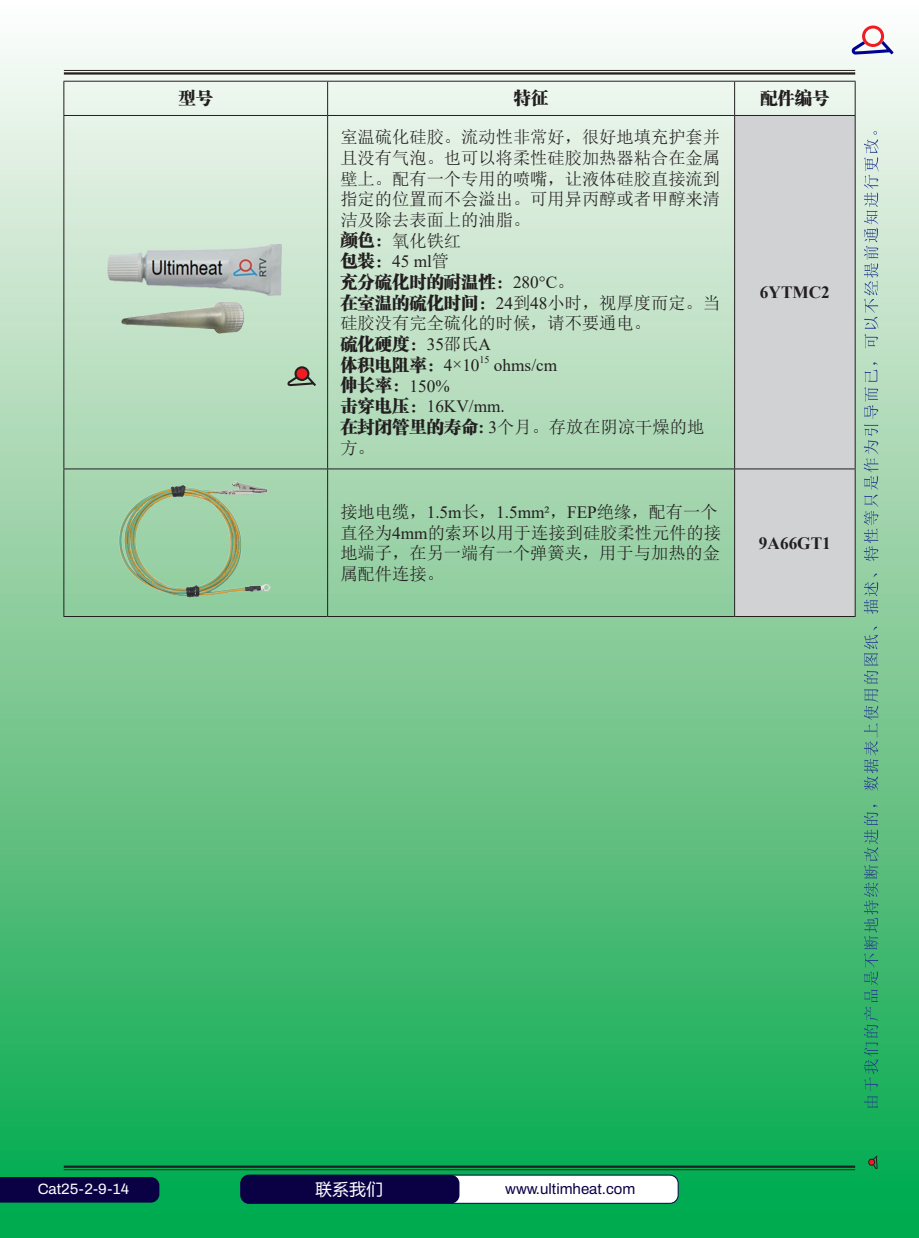
<style>
.page{position:relative;width:919px;height:1238px;background:#fff}
.page>*{position:absolute;margin:0;border:0;box-sizing:border-box;transform-origin:0 0}
.正文{font:17.25px/20.7px "N Sim Sun";color:#231f20}
.正文-2{font:17.25px "FZCSJW GB1 0";color:#231f20}
.正文-3{font:17.25px "Times New Roman";color:#231f20}
.t1{font:700 17.25px "Times New Roman";color:#231f20}
.t2{font:16.5px "Microsoft Ya Hei";color:#fff}
.t3{font:600 15px "Archivo";color:#0a0044}
.t4{font:600 15px "Archivo";color:#fff}
.正文-4{font:10.05px "Times New Roman";color:#231f20}
.s1{font-family:"FZCSJW GB1 0"}
.s2{font-family:"N Sim Sun"}
.s3{font-family:"Times New Roman"}
.s4{font-family:"Times New Roman";font-weight:700}
</style>
<div class="page">
<div style="left:0;top:0;width:918px;height:1237px;background:linear-gradient(to bottom,#fff9f7,#06a547)"></div>
<hr style="left:64px;top:70px;width:791px;height:1px;background:#231f20">
<hr style="left:64px;top:72px;width:791px;height:3px;background:#231f20">
<svg style="left:863px;top:804px;width:15px;height:303px;background:#3ba373"></svg>
<svg style="left:863px;top:689px;width:15px;height:101px;background:#66ac8c"></svg>
<svg style="left:863px;top:626px;width:15px;height:57px"></svg>
<svg style="left:863px;top:573px;width:15px;height:41px"></svg>
<svg style="left:863px;top:362px;width:15px;height:199px;background:#96c0ad"></svg>
<svg style="left:863px;top:131px;width:15px;height:217px;background:#b5cdc9"></svg>
<hr style="left:64px;top:1165px;width:791px;height:2px;background:#231f20">
<hr style="left:64px;top:1169px;width:791px;height:1px;background:#231f20">
<svg style="left:850px;top:26px;width:43px;height:29px"></svg>
<svg style="left:0;top:1176px;width:159px;height:26px;background:#090844"></svg>
<div style="left:241px;top:1174px;width:437px;height:29px;background:#fff;border-radius:8px"></div>
<div style="left:240px;top:1174px;width:438px;height:29px;border:1px solid #0a0044;border-radius:8px"></div>
<div style="left:240px;top:1174px;width:219px;height:29px;background:#0a0044;border-radius:9px"></div>
<div style="left:735px;top:116px;width:119px;height:500px;background:#d1d2d4"></div>
<hr style="left:63px;top:81px;width:264px;height:1px;background:#231f20">
<hr style="left:63px;top:82px;width:1px;height:33px;background:#231f20">
<hr style="left:327px;top:81px;width:407px;height:1px;background:#231f20">
<hr style="left:327px;top:82px;width:1px;height:33px;background:#231f20">
<hr style="left:734px;top:81px;width:121px;height:1px;background:#231f20">
<hr style="left:734px;top:82px;width:1px;height:33px;background:#231f20">
<hr style="left:854px;top:82px;width:1px;height:33px;background:#231f20">
<hr style="left:63px;top:115px;width:264px;height:1px;background:#231f20">
<hr style="left:63px;top:116px;width:1px;height:352px;background:#231f20">
<hr style="left:327px;top:115px;width:407px;height:1px;background:#231f20">
<hr style="left:327px;top:116px;width:1px;height:352px;background:#231f20">
<hr style="left:734px;top:115px;width:121px;height:1px;background:#231f20">
<hr style="left:734px;top:116px;width:1px;height:352px;background:#231f20">
<hr style="left:854px;top:116px;width:1px;height:352px;background:#231f20">
<hr style="left:63px;top:468px;width:264px;height:1px;background:#231f20">
<hr style="left:63px;top:469px;width:1px;height:147px;background:#231f20">
<hr style="left:327px;top:468px;width:407px;height:1px;background:#231f20">
<hr style="left:327px;top:469px;width:1px;height:147px;background:#231f20">
<hr style="left:734px;top:468px;width:121px;height:1px;background:#231f20">
<hr style="left:734px;top:469px;width:1px;height:147px;background:#231f20">
<hr style="left:854px;top:469px;width:1px;height:147px;background:#231f20">
<hr style="left:63px;top:616px;width:264px;height:1px;background:#231f20">
<hr style="left:327px;top:616px;width:407px;height:1px;background:#231f20">
<hr style="left:734px;top:616px;width:121px;height:1px;background:#231f20">
<img style="left:66px;top:220px;width:259px;height:144px">
<img style="left:66px;top:471px;width:259px;height:143px">
<svg style="left:287px;top:366px;width:29px;height:20px"></svg>
<div style="left:296px;top:368px;width:11px;height:11px;background:#ee1d23;border-radius:50%"></div>
<svg style="left:868px;top:1155px;width:9px;height:14px"></svg>
<p class="正文-2" style="left:178px;top:88px;width:36px">型号</p>
<p class="正文-2" style="left:514px;top:88px;width:36px">特征</p>
<p class="正文-2" style="left:760px;top:88px;width:71px">配件编号</p>
<p class="正文" style="left:340px;top:126px;width:381px;text-align:justify">室温硫化硅胶。流动性非常好，很好地填充护套并且没有气泡。也可以将柔性硅胶加热器粘合在金属壁上。配有一个专用的喷嘴，让液体硅胶直接流到指定的位置而不会溢出。可用异丙醇或者甲醇来清洁及除去表面上的油脂。</p>
<p class="正文" style="left:340px;top:230px;width:122px"><span class="s1">颜色：</span>氧化铁红</p>
<p class="正文-3" style="left:340px;top:249px;width:110px"><span class="s1">包装：</span>45 ml<span class="s2">管</span></p>
<p class="正文-2" style="left:340px;top:272px;width:236px">充分硫化时的耐温性：<span class="s3">280°C</span><span class="s2">。</span></p>
<p class="正文" style="left:340px;top:292px;width:381px"><span class="s1">在室温的硫化时间：</span><span class="s3">24</span>到<span class="s3">48</span>小时，视厚度而定。当硅胶没有完全硫化的时候，请不要通电。</p>
<p class="正文-2" style="left:340px;top:334px;width:152px">硫化硬度：<span class="s3">35</span><span class="s2">邵氏</span><span class="s3">A</span></p>
<p class="正文-2" style="left:340px;top:355px;width:141px">体积电阻率：<span class="s3">4×10</span></p>
<p class="正文-4" style="left:479px;top:352px;width:12px">15</p>
<p class="正文-3" style="left:494px;top:353px;width:65px">ohms/cm</p>
<p class="正文-2" style="left:340px;top:375px;width:111px">伸长率：<span class="s3">150%</span></p>
<p class="正文-3" style="left:340px;top:394px;width:166px"><span class="s1">击穿电压：</span>16KV/mm.</p>
<p class="正文" style="left:340px;top:416px;width:365px"><span class="s1">在封闭管里的寿命</span><span class="s4">:</span> <span class="s3">3</span>个月。存放在阴凉干燥的地方。</p>
<p class="t1" style="left:759px;top:280px;width:71px">6YTMC2</p>
<p class="正文" style="left:340px;top:501px;width:382px">接地电缆，<span class="s3">1.5m</span>长，<span class="s3">1.5mm²</span>，<span class="s3">FEP</span>绝缘，配有一个直径为<span class="s3">4mm</span>的索环以用于连接到硅胶柔性元件的接地端子，在另一端有一个弹簧夹，用于与加热的金属配件连接。</p>
<p class="t1" style="left:758px;top:530px;width:73px">9A66GT1</p>
<p class="t4" style="left:38px;top:1177px;width:93px">Cat25-2-9-14</p>
<p class="t2" style="left:315px;top:1177px;width:69px">联系我们</p>
<p class="t3" style="left:505px;top:1177px;width:132px">www.ultimheat.com</p>
</div>
